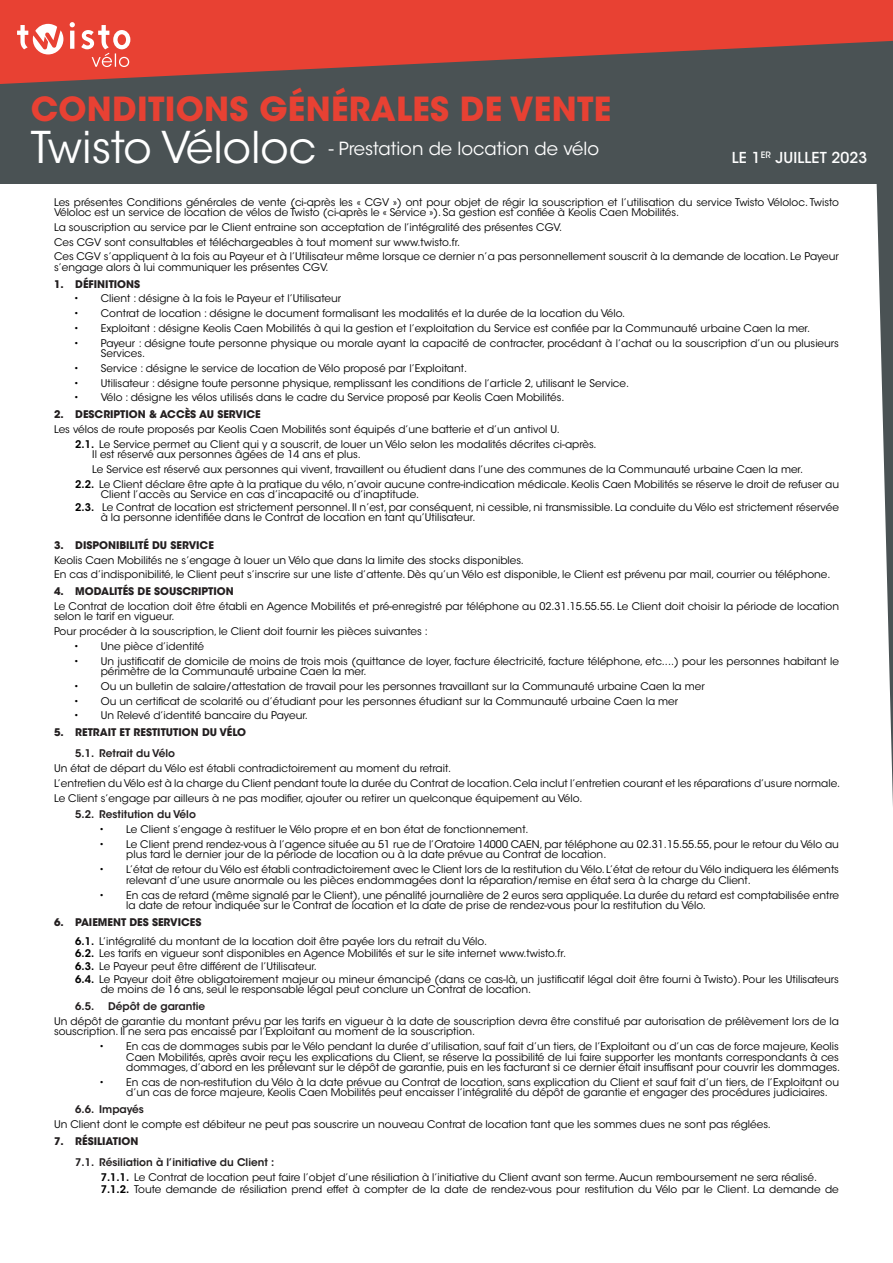
<style>
.page{position:relative;width:893px;height:1263px;background:#fff}
.page>*{position:absolute;margin:0;border:0;box-sizing:border-box;transform-origin:0 0}
.t1{font:43.5px "ITC Avant Garde Std";color:#fff}
.t2{font:700 33px "ITC Avant Garde Std";letter-spacing:.01em;color:#e84133}
.t3{font:18px "ITC Avant Garde Std";color:#fff}
.t4{font:500 15px "ITC Avant Garde Std";letter-spacing:.01em;color:#fff}
.Paragraphe{font:10.5px/10.5px "ITC Avant Garde Std";color:#000}
.t5{font:700 10.5px "ITC Avant Garde Std";color:#231f20}
.t6{font:600 10.5px "ITC Avant Garde Std";color:#231f20}
.s1{font-weight:600}
</style>
<div class="page">
<svg style="left:876px;top:184px;width:17px;height:622px"></svg>
<div style="left:0;top:32px;width:893px;height:152px;background:#4a5254"></div>
<svg style="left:0;top:0;width:893px;height:84px;fill:#e84133"></svg>
<svg style="left:17px;top:22px;width:113px;height:45px;background:#ed7267"></svg>
<p class="t2" style="left:31px;top:87px;width:582px">CONDITIONS GÉNÉRALES DE VENTE</p>
<p class="t1" style="left:31px;top:121px;width:287px">Twisto Véloloc</p>
<p class="t3" style="left:329px;top:138px;width:272px">- Prestation de location de vélo</p>
<p class="t4" style="left:732px;top:148px;width:137px">LE 1<sup>ER</sup> JUILLET 2023</p>
<p class="Paragraphe" style="left:54px;top:197px;width:786px">Les présentes Conditions générales de vente (ci-après les « CGV ») ont pour objet de régir la souscription et l’utilisation du service Twisto Véloloc. Twisto<br>Véloloc est un service de location de vélos de Twisto (ci-après le « Service »). Sa gestion est confiée à Keolis Caen Mobilités.</p>
<p class="Paragraphe" style="left:54px;top:222px;width:510px">La souscription au service par le Client entraine son acceptation de l’intégralité des présentes CGV.</p>
<p class="Paragraphe" style="left:54px;top:237px;width:408px">Ces CGV sont consultables et téléchargeables à tout moment sur www.twisto.fr.</p>
<p class="Paragraphe" style="left:54px;top:251px;width:786px">Ces CGV s’appliquent à la fois au Payeur et à l’Utilisateur même lorsque ce dernier n’a pas personnellement souscrit à la demande de location. Le Payeur s’engage alors à lui communiquer les présentes CGV.</p>
<p class="t5" style="left:54px;top:277px;width:88px">1. DÉFINITIONS</p>
<p class="Paragraphe" style="left:74px;top:293px;width:269px">• Client : désigne à la fois le Payeur et l’Utilisateur</p>
<p class="Paragraphe" style="left:74px;top:308px;width:553px">• Contrat de location : désigne le document formalisant les modalités et la durée de la location du Vélo.</p>
<p class="Paragraphe" style="left:74px;top:323px;width:738px">• Exploitant : désigne Keolis Caen Mobilités à qui la gestion et l’exploitation du Service est confiée par la Communauté urbaine Caen la mer.</p>
<p class="Paragraphe" style="left:101px;top:338px;width:740px;text-indent:-27px">• Payeur : désigne toute personne physique ou morale ayant la capacité de contracter, procédant à l’achat ou la souscription d’un ou plusieurs<br>Services.</p>
<p class="Paragraphe" style="left:74px;top:363px;width:395px">• Service : désigne le service de location de Vélo proposé par l’Exploitant.</p>
<p class="Paragraphe" style="left:74px;top:378px;width:557px">• Utilisateur : désigne toute personne physique, remplissant les conditions de l’article 2, utilisant le Service.</p>
<p class="Paragraphe" style="left:74px;top:392px;width:492px">• Vélo : désigne les vélos utilisés dans le cadre du Service proposé par Keolis Caen Mobilités.</p>
<p class="t5" style="left:54px;top:408px;width:208px">2. DESCRIPTION &amp; ACCÈS AU SERVICE</p>
<p class="Paragraphe" style="left:54px;top:424px;width:507px">Les vélos de route proposés par Keolis Caen Mobilités sont équipés d’une batterie et d’un antivol U.</p>
<p class="Paragraphe" style="left:75px;top:439px;width:523px"><span class="s1">2.1.</span> Le Service permet au Client qui y a souscrit, de louer un Vélo selon les modalités décrites ci-après.</p>
<p class="Paragraphe" style="left:92px;top:449px;width:270px">Il est réservé aux personnes âgées de 14 ans et plus.</p>
<p class="Paragraphe" style="left:92px;top:464px;width:712px">Le Service est réservé aux personnes qui vivent, travaillent ou étudient dans l’une des communes de la Communauté urbaine Caen la mer.</p>
<p class="Paragraphe" style="left:101px;top:479px;width:740px;text-indent:-26px"><span class="s1">2.2.</span> Le Client déclare être apte à la pratique du vélo, n’avoir aucune contre-indication médicale. Keolis Caen Mobilités se réserve le droit de refuser au<br>Client l’accès au Service en cas d’incapacité ou d’inaptitude.</p>
<p class="Paragraphe" style="left:101px;top:502px;width:740px;text-indent:-26px"><span class="s1">2.3.</span> Le Contrat de location est strictement personnel. Il n’est, par conséquent, ni cessible, ni transmissible. La conduite du Vélo est strictement réservée à la personne identifiée dans le Contrat de location en tant qu’Utilisateur.</p>
<p class="t5" style="left:54px;top:538px;width:161px">3. DISPONIBILITÉ DU SERVICE</p>
<p class="Paragraphe" style="left:54px;top:555px;width:471px">Keolis Caen Mobilités ne s’engage à louer un Vélo que dans la limite des stocks disponibles.</p>
<p class="Paragraphe" style="left:54px;top:569px;width:778px">En cas d’indisponibilité, le Client peut s’inscrire sur une liste d’attente. Dès qu’un Vélo est disponible, le Client est prévenu par mail, courrier ou téléphone.</p>
<p class="t5" style="left:54px;top:584px;width:181px">4. MODALITÉS DE SOUSCRIPTION</p>
<p class="Paragraphe" style="left:54px;top:601px;width:787px">Le Contrat de location doit être établi en Agence Mobilités et pré-enregistré par téléphone au 02.31.15.55.55. Le Client doit choisir la période de location selon le tarif en vigueur.</p>
<p class="Paragraphe" style="left:54px;top:626px;width:375px">Pour procéder à la souscription, le Client doit fournir les pièces suivantes :</p>
<p class="Paragraphe" style="left:74px;top:641px;width:132px">• Une pièce d’identité</p>
<p class="Paragraphe" style="left:101px;top:656px;width:740px;text-indent:-27px">• Un justificatif de domicile de moins de trois mois (quittance de loyer, facture électricité, facture téléphone, etc....) pour les personnes habitant le périmètre de la Communauté urbaine Caen la mer.</p>
<p class="Paragraphe" style="left:74px;top:681px;width:632px">• Ou un bulletin de salaire/attestation de travail pour les personnes travaillant sur la Communauté urbaine Caen la mer</p>
<p class="Paragraphe" style="left:74px;top:696px;width:606px">• Ou un certificat de scolarité ou d’étudiant pour les personnes étudiant sur la Communauté urbaine Caen la mer</p>
<p class="Paragraphe" style="left:74px;top:710px;width:236px">• Un Relevé d’identité bancaire du Payeur.</p>
<p class="t5" style="left:54px;top:725px;width:194px">5. RETRAIT ET RESTITUTION DU VÉLO</p>
<p class="t6" style="left:75px;top:747px;width:101px">5.1. Retrait du Vélo</p>
<p class="Paragraphe" style="left:54px;top:763px;width:399px">Un état de départ du Vélo est établi contradictoirement au moment du retrait.</p>
<p class="Paragraphe" style="left:54px;top:778px;width:788px">L’entretien du Vélo est à la charge du Client pendant toute la durée du Contrat de location. Cela inclut l’entretien courant et les réparations d’usure normale.</p>
<p class="Paragraphe" style="left:54px;top:793px;width:530px">Le Client s’engage par ailleurs à ne pas modifier, ajouter ou retirer un quelconque équipement au Vélo.</p>
<p class="t6" style="left:75px;top:808px;width:122px">5.2. Restitution du Vélo</p>
<p class="Paragraphe" style="left:99px;top:824px;width:431px">• Le Client s’engage à restituer le Vélo propre et en bon état de fonctionnement.</p>
<p class="Paragraphe" style="left:126px;top:839px;width:714px;text-indent:-27px">• Le Client prend rendez-vous à l’agence située au 51 rue de l’Oratoire 14000 CAEN, par téléphone au 02.31.15.55.55, pour le retour du Vélo au plus tard le dernier jour de la période de location ou à la date prévue au Contrat de location.</p>
<p class="Paragraphe" style="left:126px;top:864px;width:714px;text-indent:-27px">• L’état de retour du Vélo est établi contradictoirement avec le Client lors de la restitution du Vélo. L’état de retour du Vélo indiquera les éléments relevant d’une usure anormale ou les pièces endommagées dont la réparation/remise en état sera à la charge du Client.</p>
<p class="Paragraphe" style="left:126px;top:889px;width:714px;text-indent:-27px">• En cas de retard (même signalé par le Client), une pénalité journalière de 2 euros sera appliquée. La durée du retard est comptabilisée entre la date de retour indiquée sur le Contrat de location et la date de prise de rendez-vous pour la restitution du Vélo.</p>
<p class="t5" style="left:54px;top:915px;width:149px">6. PAIEMENT DES SERVICES</p>
<p class="Paragraphe" style="left:75px;top:936px;width:413px"><span class="s1">6.1.</span> L’intégralité du montant de la location doit être payée lors du retrait du Vélo.</p>
<p class="Paragraphe" style="left:75px;top:948px;width:492px"><span class="s1">6.2.</span> Les tarifs en vigueur sont disponibles en Agence Mobilités et sur le site internet www.twisto.fr.</p>
<p class="Paragraphe" style="left:75px;top:961px;width:243px"><span class="s1">6.3.</span> Le Payeur peut être différent de l’Utilisateur.</p>
<p class="Paragraphe" style="left:101px;top:974px;width:740px;text-indent:-26px"><span class="s1">6.4.</span> Le Payeur doit être obligatoirement majeur ou mineur émancipé (dans ce cas-là, un justificatif légal doit être fourni à Twisto). Pour les Utilisateurs de moins de 16 ans, seul le responsable légal peut conclure un Contrat de location.</p>
<p class="t6" style="left:75px;top:999px;width:21px">6.5.</p>
<p class="t6" style="left:108px;top:999px;width:99px">Dépôt de garantie</p>
<p class="Paragraphe" style="left:54px;top:1016px;width:786px">Un dépôt de garantie du montant prévu par les tarifs en vigueur à la date de souscription devra être constitué par autorisation de prélèvement lors de la souscription. Il ne sera pas encaissé par l’Exploitant au moment de la souscription.</p>
<p class="Paragraphe" style="left:126px;top:1041px;width:715px;text-indent:-27px">• En cas de dommages subis par le Vélo pendant la durée d’utilisation, sauf fait d’un tiers, de l’Exploitant ou d’un cas de force majeure, Keolis<br>Caen Mobilités, après avoir reçu les explications du Client, se réserve la possibilité de lui faire supporter les montants correspondants à ces dommages, d’abord en les prélevant sur le dépôt de garantie, puis en les facturant si ce dernier était insuffisant pour couvrir les dommages.</p>
<p class="Paragraphe" style="left:126px;top:1077px;width:714px;text-indent:-27px">• En cas de non-restitution du Vélo à la date prévue au Contrat de location, sans explication du Client et sauf fait d’un tiers, de l’Exploitant ou d’un cas de force majeure, Keolis Caen Mobilités peut encaisser l’intégralité du dépôt de garantie et engager des procédures judiciaires.</p>
<p class="t6" style="left:75px;top:1103px;width:70px">6.6. Impayés</p>
<p class="Paragraphe" style="left:54px;top:1119px;width:718px">Un Client dont le compte est débiteur ne peut pas souscrire un nouveau Contrat de location tant que les sommes dues ne sont pas réglées.</p>
<p class="t5" style="left:54px;top:1134px;width:86px">7. RÉSILIATION</p>
<p class="t6" style="left:75px;top:1155px;width:201px">7.1. Résiliation à l’initiative du Client :</p>
<p class="Paragraphe" style="left:101px;top:1172px;width:718px"><span class="s1">7.1.1.</span> Le Contrat de location peut faire l’objet d’une résiliation à l’initiative du Client avant son terme. Aucun remboursement ne sera réalisé.</p>
<p class="Paragraphe" style="left:101px;top:1184px;width:740px"><span class="s1">7.1.2.</span> Toute demande de résiliation prend effet à compter de la date de rendez-vous pour restitution du Vélo par le Client. La demande de</p>
</div>
